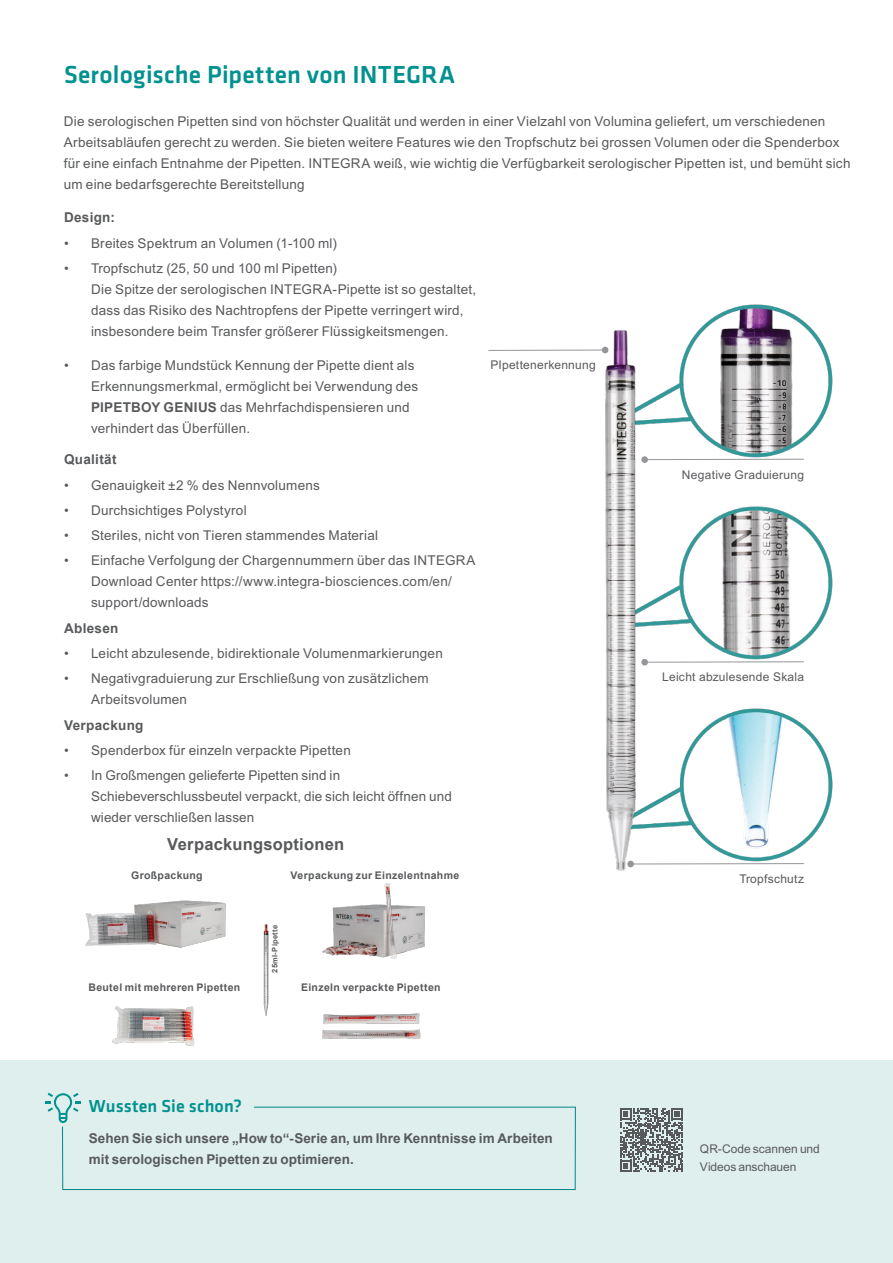
<style>
.page{position:relative;width:893px;height:1263px;background:#fff}
.page>*{position:absolute;margin:0;border:0;box-sizing:border-box;transform-origin:0 0}
.t1{font:500 25.5px "Klavika Basic";letter-spacing:.01em;color:#00928f}
.t2{font:500 18px "Klavika Basic";letter-spacing:.005em;color:#00928f}
.t3{font:700 16.5px "Arial";letter-spacing:.015em;color:#58595b}
.t4{font:13.5px/21px "Arial";letter-spacing:.015em;color:#58595b}
.t5{font:700 13.5px/21px "Arial";letter-spacing:.005em;color:#58595b}
.t6{font:700 13.5px "Arial";letter-spacing:.025em;color:#58595b}
.t7{font:12px "Arial";letter-spacing:.02em;color:#58595b}
.t8{font:12px/18px "Arial";letter-spacing:-.01em;color:#58595b}
.t9{font:700 10.5px "Arial";letter-spacing:.03em;color:#58595b}
.t10{font:700 7.5px "Arial";letter-spacing:.035em;color:#58595b}
.s1{font-weight:700}
</style>
<div class="page">
<div style="left:0;top:1060px;width:893px;height:203px;background:#dfefed"></div>
<svg style="left:620px;top:1108px;width:63px;height:64px"></svg>
<img style="left:85px;top:883px;width:341px;height:163px">
<img style="left:638px;top:304px;width:195px;height:159px">
<img style="left:638px;top:506px;width:195px;height:160px">
<img style="left:638px;top:708px;width:195px;height:157px">
<hr style="left:489px;top:350px;width:116px;height:1px;background:#939598">
<img style="left:589px;top:330px;width:49px;height:541px">
<svg style="left:46px;top:1093px;width:530px;height:97px"></svg>
<h1 class="t1" style="left:64px;top:57px;width:393px">Serologische Pipetten von INTEGRA</h1>
<p class="t4" style="left:64px;top:111px;width:788px">Die serologischen Pipetten sind von höchster Qualität und werden in einer Vielzahl von Volumina geliefert, um verschiedenen Arbeitsabläufen gerecht zu werden. Sie bieten weitere Features wie den Tropfschutz bei grossen Volumen oder die Spenderbox für eine einfach Entnahme der Pipetten. INTEGRA weiß, wie wichtig die Verfügbarkeit serologischer Pipetten ist, und bemüht sich um eine bedarfsgerechte Bereitstellung</p>
<p class="t5" style="left:64px;top:208px;width:53px">Design:</p>
<p class="t4" style="left:64px;top:233px;width:275px">• Breites Spektrum an Volumen (1-100 ml)</p>
<p class="t4" style="left:91px;top:258px;width:387px;text-indent:-27px">• Tropfschutz (25, 50 und 100 ml Pipetten)<br>Die Spitze der serologischen INTEGRA-Pipette ist so gestaltet, dass das Risiko des Nachtropfens der Pipette verringert wird, insbesondere beim Transfer größerer Flüssigkeitsmengen.</p>
<p class="t4" style="left:91px;top:355px;width:329px;text-indent:-27px">• Das farbige Mundstück Kennung der Pipette dient als Erkennungsmerkmal, ermöglicht bei Verwendung des <span class="s1">PIPETBOY GENIUS</span> das Mehrfachdispensieren und verhindert das Überfüllen.</p>
<p class="t6" style="left:64px;top:451px;width:54px">Qualität</p>
<p class="t4" style="left:64px;top:475px;width:257px">• Genauigkeit ±2 % des Nennvolumens</p>
<p class="t4" style="left:64px;top:500px;width:184px">• Durchsichtiges Polystyrol</p>
<p class="t4" style="left:64px;top:525px;width:316px">• Steriles, nicht von Tieren stammendes Material</p>
<p class="t4" style="left:91px;top:550px;width:386px;text-indent:-27px">• Einfache Verfolgung der Chargennummern über das INTEGRA<br>Download Center https://www.integra-biosciences.com/en/ support/downloads</p>
<p class="t6" style="left:64px;top:619px;width:56px">Ablesen</p>
<p class="t4" style="left:64px;top:643px;width:380px">• Leicht abzulesende, bidirektionale Volumenmarkierungen</p>
<p class="t4" style="left:91px;top:668px;width:339px;text-indent:-27px">• Negativgraduierung zur Erschließung von zusätzlichem<br>Arbeitsvolumen</p>
<p class="t5" style="left:64px;top:715px;width:81px">Verpackung</p>
<p class="t4" style="left:64px;top:740px;width:288px">• Spenderbox für einzeln verpackte Pipetten</p>
<p class="t4" style="left:91px;top:765px;width:362px;text-indent:-27px">• In Großmengen gelieferte Pipetten sind in<br>Schiebeverschlussbeutel verpackt, die sich leicht öffnen und wieder verschließen lassen</p>
<p class="t3" style="left:167px;top:833px;width:178px">Verpackungsoptionen</p>
<p class="t9" style="left:131px;top:868px;width:73px">Großpackung</p>
<p class="t9" style="left:291px;top:868px;width:170px">Verpackung zur Einzelentnahme</p>
<p class="t7" style="left:490px;top:357px;width:107px">PIpettenerkennung</p>
<p class="t9" style="left:88px;top:980px;width:153px">Beutel mit mehreren Pipetten</p>
<p class="t10" style="left:270px;top:973px;width:49px;rotate:-90deg">25ml-Pipette</p>
<p class="t9" style="left:301px;top:980px;width:141px">Einzeln verpackte Pipetten</p>
<h2 class="t2" style="left:89px;top:1094px;width:155px">Wussten Sie schon?</h2>
<p class="t7" style="left:682px;top:467px;width:124px">Negative Graduierung</p>
<p class="t7" style="left:662px;top:669px;width:143px">Leicht abzulesende Skala</p>
<p class="t7" style="left:739px;top:871px;width:66px">Tropfschutz</p>
<p class="t5" style="left:89px;top:1128px;width:466px">Sehen Sie sich unsere „How to“-Serie an, um Ihre Kenntnisse im Arbeiten mit serologischen Pipetten zu optimieren.</p>
<p class="t8" style="left:700px;top:1140px;width:121px">QR-Code scannen und<br>Videos anschauen</p>
</div>
